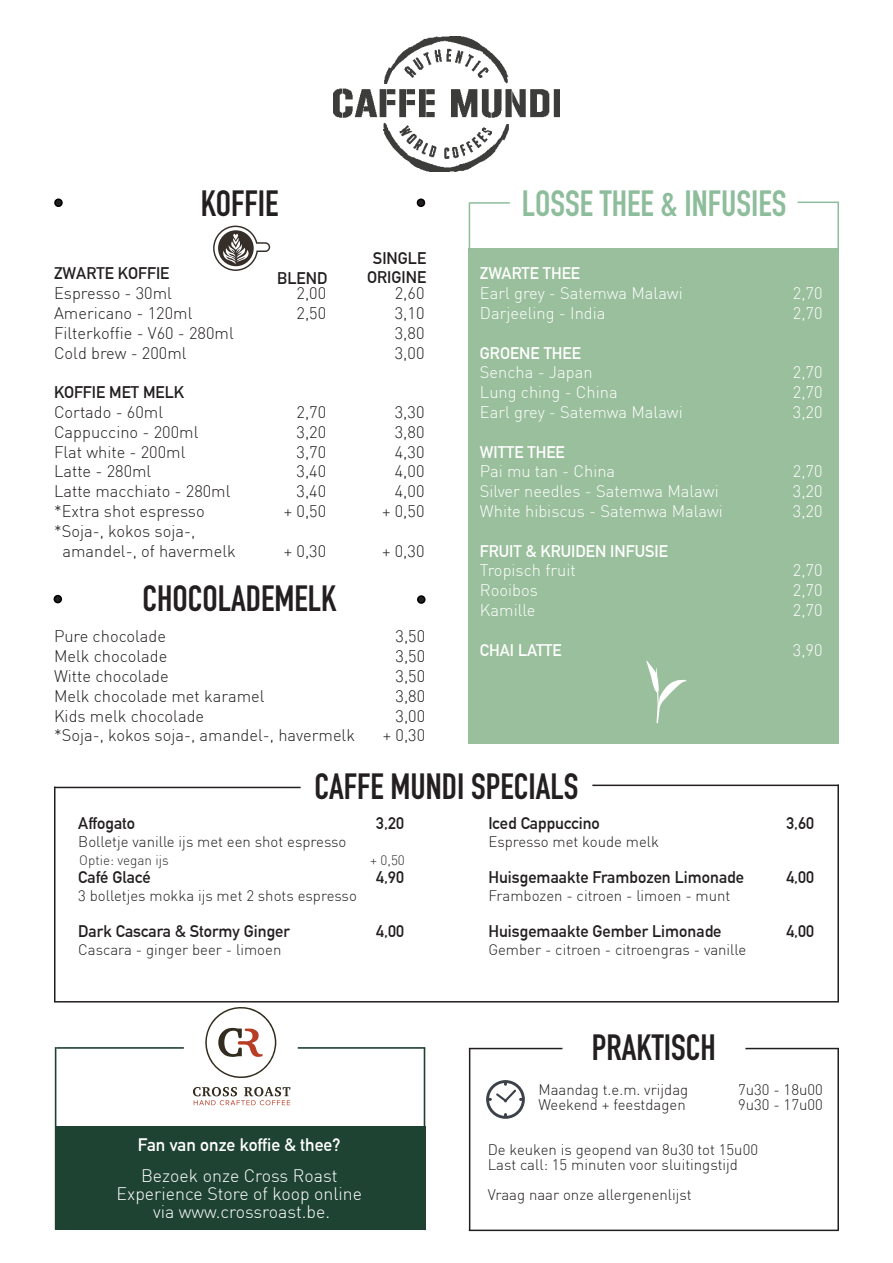
<style>
.page{position:relative;width:893px;height:1263px;background:#fff}
.page>*{position:absolute;margin:0;border:0;box-sizing:border-box;transform-origin:0 0}
.t1{font:700 36px "DIN Condensed";color:#231f20}
.t2{font:700 36px "DIN Condensed";color:#8ebd9c}
.t3{font:300 17.7px/17.7px "DIN";color:#fff;text-align:center}
.t4{font:700 17.7px "DIN Alternate";color:#fff}
.t5{font:300 16.5px/19.8px "DIN";color:#231f20}
.t6{font:300 16.5px/19.8px "DIN";color:#fff}
.t7{font:700 16.5px/19.8px "DIN Alternate";color:#231f20;text-align:center}
.t8{font:700 16.5px "DIN Alternate";color:#fff}
.t9{font:300 15px/15px "DIN";color:#231f20}
.t10{font:300 13.5px "DIN";color:#312f30}
</style>
<div class="page">
<img style="left:333px;top:37px;width:227px;height:135px">
<div style="left:55px;top:199px;width:7px;height:7px;background:#231f20;border-radius:50%"></div>
<div style="left:54px;top:198px;width:9px;height:9px;border:2px solid #000;border-radius:50%"></div>
<div style="left:417px;top:199px;width:7px;height:7px;background:#231f20;border-radius:50%"></div>
<div style="left:417px;top:198px;width:8px;height:9px;border:2px solid #000;border-radius:50%"></div>
<svg style="left:213px;top:226px;width:57px;height:45px"></svg>
<div style="left:468px;top:248px;width:371px;height:496px;background:#99bf9c"></div>
<hr style="left:469px;top:202px;width:41px;height:2px;background:#8ebd9c">
<hr style="left:797px;top:202px;width:42px;height:1px;background:#8ebd9c">
<hr style="left:469px;top:203px;width:1px;height:48px;background:#8ebd9c">
<hr style="left:837px;top:202px;width:2px;height:49px;background:#8ebd9c">
<svg style="left:646px;top:660px;width:41px;height:64px"></svg>
<hr style="left:54px;top:787px;width:247px;height:1px;background:#231f20">
<hr style="left:592px;top:784px;width:247px;height:2px;background:#231f20">
<hr style="left:54px;top:787px;width:2px;height:215px;background:#231f20">
<hr style="left:837px;top:784px;width:2px;height:217px;background:#231f20">
<hr style="left:54px;top:1001px;width:785px;height:1px;background:#231f20">
<div style="left:54px;top:596px;width:7px;height:7px;background:#231f20;border-radius:50%"></div>
<div style="left:54px;top:595px;width:8px;height:8px;border:2px solid #000;border-radius:50%"></div>
<div style="left:418px;top:596px;width:7px;height:7px;background:#231f20;border-radius:50%"></div>
<div style="left:417px;top:595px;width:9px;height:9px;border:2px solid #000;border-radius:50%"></div>
<hr style="left:469px;top:1048px;width:93px;height:1px;background:#231f20">
<hr style="left:745px;top:1048px;width:94px;height:1px;background:#231f20">
<hr style="left:469px;top:1048px;width:1px;height:182px;background:#231f20">
<hr style="left:837px;top:1048px;width:2px;height:183px;background:#231f20">
<hr style="left:469px;top:1229px;width:369px;height:2px;background:#231f20">
<svg style="left:486px;top:1080px;width:39px;height:39px"></svg>
<svg style="left:205px;top:1007px;width:71px;height:71px"></svg>
<svg style="left:193px;top:1087px;width:97px;height:18px"></svg>
<div style="left:55px;top:1126px;width:370px;height:104px;background:#1e4332"></div>
<hr style="left:56px;top:1047px;width:128px;height:2px;background:#224031">
<hr style="left:424px;top:1048px;width:1px;height:182px;background:#224031">
<hr style="left:55px;top:1047px;width:1px;height:182px;background:#224031">
<hr style="left:298px;top:1047px;width:127px;height:2px;background:#224031">
<h1 class="t1" style="left:201px;top:179px;width:79px">KOFFIE</h1>
<h1 class="t2" style="left:522px;top:179px;width:266px">LOSSE THEE &amp; INFUSIES</h1>
<p class="t7" style="left:54px;top:262px;width:117px">ZWARTE KOFFIE</p>
<p class="t5" style="left:54px;top:283px;width:181px">Espresso - 30ml<br>Americano - 120ml<br>Filterkoffie - V60 - 280ml<br>Cold brew - 200ml</p>
<p class="t7" style="left:54px;top:381px;width:132px">KOFFIE MET MELK</p>
<p class="t5" style="left:54px;top:402px;width:111px">Cortado - 60ml</p>
<p class="t5" style="left:54px;top:422px;width:146px">Cappuccino - 200ml</p>
<p class="t5" style="left:54px;top:442px;width:133px">Flat white - 200ml</p>
<p class="t5" style="left:54px;top:461px;width:99px">Latte - 280ml</p>
<p class="t5" style="left:54px;top:481px;width:178px">Latte macchiato - 280ml</p>
<p class="t5" style="left:54px;top:501px;width:152px">*Extra shot espresso</p>
<p class="t5" style="left:54px;top:521px;width:143px">*Soja-, kokos soja-,</p>
<p class="t5" style="left:62px;top:541px;width:175px">amandel-, of havermelk</p>
<p class="t7" style="left:277px;top:267px;width:52px">BLEND</p>
<p class="t5" style="left:297px;top:283px;width:31px">2,00<br>2,50</p>
<p class="t5" style="left:284px;top:402px;width:44px;text-align:right">2,70<br>3,20<br>3,70<br>3,40<br>3,40<br>+ 0,50</p>
<p class="t5" style="left:284px;top:541px;width:44px">+ 0,30</p>
<p class="t7" style="left:367px;top:247px;width:61px">SINGLE<br>ORIGINE</p>
<p class="t5" style="left:395px;top:283px;width:31px;text-align:justify">2,60<br>3,10<br>3,80<br>3,00</p>
<p class="t5" style="left:382px;top:402px;width:44px;text-align:right">3,30<br>3,80<br>4,30<br>4,00<br>4,00<br>+ 0,50</p>
<p class="t5" style="left:382px;top:541px;width:44px">+ 0,30</p>
<h1 class="t1" style="left:143px;top:575px;width:195px">CHOCOLADEMELK</h1>
<p class="t5" style="left:54px;top:626px;width:303px">Pure chocolade<br>Melk chocolade<br>Witte chocolade<br>Melk chocolade met karamel<br>Kids melk chocolade<br>*Soja-, kokos soja-, amandel-, havermelk</p>
<p class="t5" style="left:383px;top:626px;width:44px;text-align:right">3,50<br>3,50<br>3,50<br>3,80<br>3,00<br>+ 0,30</p>
<p class="t8" style="left:480px;top:261px;width:102px">ZWARTE THEE</p>
<p class="t6" style="left:480px;top:283px;width:204px">Earl grey - Satemwa Malawi<br>Darjeeling - India</p>
<p class="t8" style="left:480px;top:340px;width:103px">GROENE THEE</p>
<p class="t6" style="left:480px;top:362px;width:204px">Sencha - Japan<br>Lung ching - China<br>Earl grey - Satemwa Malawi</p>
<p class="t8" style="left:480px;top:439px;width:86px">WITTE THEE</p>
<p class="t6" style="left:480px;top:461px;width:245px">Pai mu tan - China<br>Silver needles - Satemwa Malawi<br>White hibiscus - Satemwa Malawi</p>
<p class="t8" style="left:480px;top:538px;width:190px">FRUIT &amp; KRUIDEN INFUSIE</p>
<p class="t6" style="left:480px;top:560px;width:97px">Tropisch fruit<br>Rooibos<br>Kamille</p>
<p class="t8" style="left:480px;top:637px;width:83px">CHAI LATTE</p>
<h1 class="t1" style="left:315px;top:762px;width:265px">CAFFE MUNDI SPECIALS</h1>
<p class="t6" style="left:793px;top:283px;width:31px">2,70<br>2,70</p>
<p class="t6" style="left:793px;top:362px;width:31px;text-align:justify">2,70<br>2,70<br>3,20</p>
<p class="t6" style="left:793px;top:461px;width:31px;text-align:justify">2,70<br>3,20<br>3,20</p>
<p class="t6" style="left:793px;top:560px;width:31px;text-align:justify">2,70<br>2,70<br>2,70</p>
<p class="t6" style="left:793px;top:640px;width:31px">3,90</p>
<p class="t7" style="left:376px;top:812px;width:29px">3,20</p>
<p class="t7" style="left:78px;top:812px;width:58px">Affogato</p>
<p class="t9" style="left:78px;top:834px;width:270px">Bolletje vanille ijs met een shot espresso</p>
<p class="t7" style="left:78px;top:866px;width:74px">Café Glacé</p>
<p class="t9" style="left:78px;top:888px;width:280px">3 bolletjes mokka ijs met 2 shots espresso</p>
<p class="t7" style="left:78px;top:920px;width:213px">Dark Cascara &amp; Stormy Ginger</p>
<p class="t9" style="left:78px;top:942px;width:205px">Cascara - ginger beer - limoen</p>
<p class="t10" style="left:79px;top:852px;width:91px">Optie: vegan ijs</p>
<p class="t10" style="left:370px;top:852px;width:36px">+ 0,50</p>
<p class="t7" style="left:376px;top:866px;width:29px">4,90</p>
<p class="t7" style="left:376px;top:920px;width:29px">4,00</p>
<p class="t4" style="left:138px;top:1131px;width:204px">Fan van onze koffie &amp; thee?</p>
<p class="t3" style="left:117px;top:1166px;width:247px">Bezoek onze Cross Roast<br>Experience Store of koop online via www.crossroast.be.</p>
<p class="t7" style="left:488px;top:812px;width:113px">Iced Cappuccino</p>
<p class="t9" style="left:488px;top:834px;width:172px">Espresso met koude melk</p>
<p class="t7" style="left:488px;top:866px;width:257px">Huisgemaakte Frambozen Limonade</p>
<p class="t9" style="left:488px;top:888px;width:244px">Frambozen - citroen - limoen - munt</p>
<p class="t7" style="left:488px;top:920px;width:235px">Huisgemaakte Gember Limonade</p>
<p class="t9" style="left:488px;top:942px;width:259px">Gember - citroen - citroengras - vanille</p>
<p class="t7" style="left:786px;top:812px;width:29px">3,60</p>
<p class="t7" style="left:786px;top:866px;width:29px">4,00</p>
<p class="t7" style="left:786px;top:920px;width:29px">4,00</p>
<h1 class="t1" style="left:592px;top:1023px;width:125px">PRAKTISCH</h1>
<p class="t9" style="left:538px;top:1082px;width:151px">Maandag t.e.m. vrijdag<br>Weekend + feestdagen</p>
<p class="t9" style="left:738px;top:1082px;width:86px">7u30 - 18u00<br>9u30 - 17u00</p>
<p class="t9" style="left:488px;top:1142px;width:272px">De keuken is geopend van 8u30 tot 15u00<br>Last call: 15 minuten voor sluitingstijd</p>
<p class="t9" style="left:488px;top:1187px;width:206px">Vraag naar onze allergenenlijst</p>
</div>
